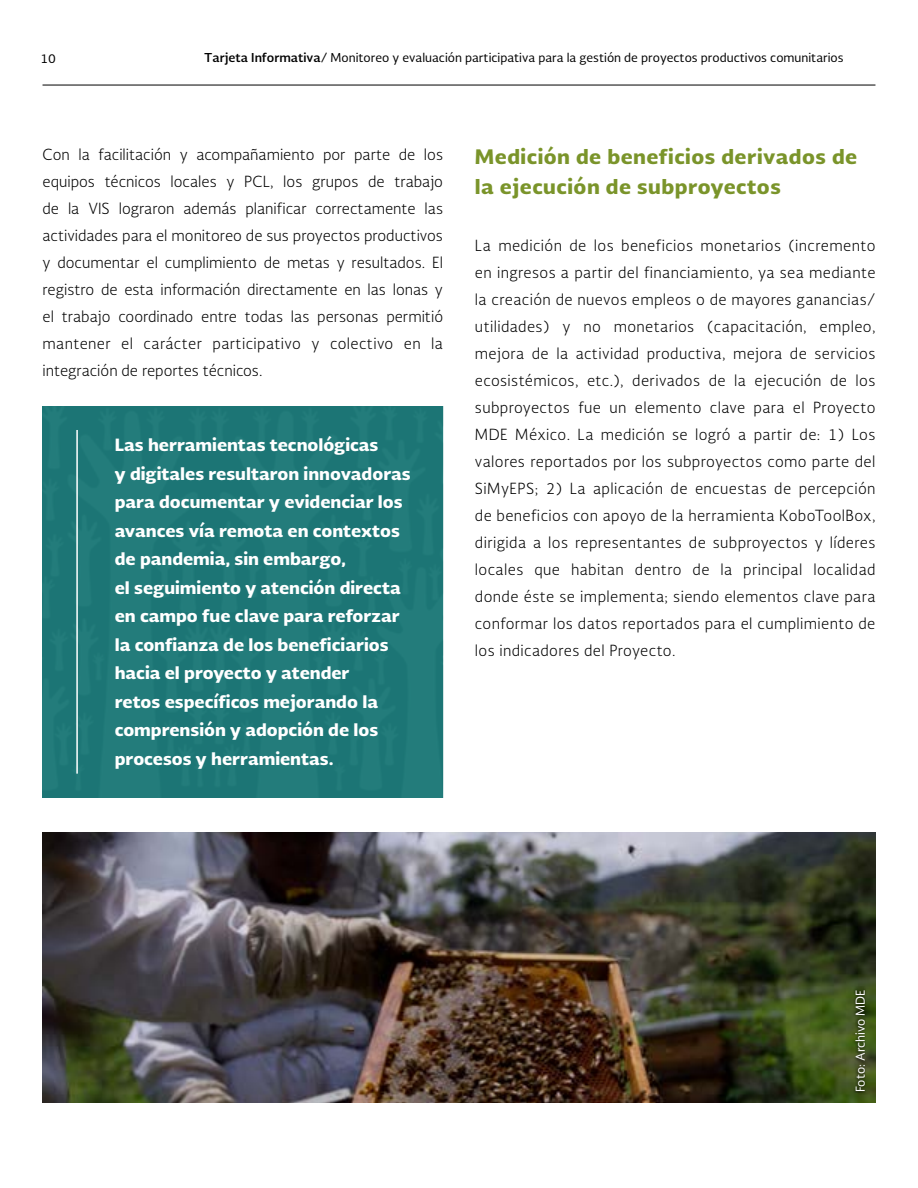
<style>
.page{position:relative;width:918px;height:1188px;background:#fff}
.page>*{position:absolute;margin:0;border:0;box-sizing:border-box;transform-origin:0 0}
.t1{font:900 19.5px/30px "Soberana Sans";letter-spacing:.025em;color:#7a942a}
.t2{font:900 16.5px/28.5px "Soberana Sans";color:#fff}
.t3{font:300 15px/27px "Soberana Sans";letter-spacing:.025em;color:#000;text-align:justify}
.t4{font:12px "Soberana Sans";color:#000}
.t5{font:12px "Soberana Sans";color:#fff}
.s1{font-weight:700}
</style>
<div class="page">
<hr style="left:43px;top:85px;width:832px;height:1px;background:#000">
<img style="left:43px;top:832px;width:832px;height:271px">
<div style="left:42px;top:406px;width:401px;height:392px;background:#1f7877"></div>
<hr style="left:76px;top:430px;width:2px;height:344px;background:#fff">
<div style="left:853px;top:987px;width:13px;height:106px;background:#000;opacity:.75"></div>
<p class="t4" style="left:40px;top:50px;width:17px">10</p>
<p class="t4" style="left:204px;top:50px;width:641px"><span class="s1">Tarjeta Informativa</span>/ Monitoreo y evaluación participativa para la gestión de proyectos productivos comunitarios</p>
<p class="t3" style="left:43px;top:141px;width:402px">Con la facilitación y acompañamiento por parte de los equipos técnicos locales y PCL, los grupos de trabajo de la VIS lograron además planificar correctamente las actividades para el monitoreo de sus proyectos productivos y documentar el cumplimiento de metas y resultados. El registro de esta información directamente en las lonas y el trabajo coordinado entre todas las personas permitió mantener el carácter participativo y colectivo en la integración de reportes técnicos.</p>
<h1 class="t1" style="left:475px;top:140px;width:384px">Medición de beneficios derivados de la ejecución de subproyectos</h1>
<p class="t3" style="left:475px;top:231px;width:402px">La medición de los beneficios monetarios (incremento en ingresos a partir del financiamiento, ya sea mediante la creación de nuevos empleos o de mayores ganancias/ utilidades) y no monetarios (capacitación, empleo, mejora de la actividad productiva, mejora de servicios ecosistémicos, etc.), derivados de la ejecución de los subproyectos fue un elemento clave para el Proyecto MDE México. La medición se logró a partir de: 1) Los valores reportados por los subproyectos como parte del SiMyEPS; 2) La aplicación de encuestas de percepción de beneficios con apoyo de la herramienta KoboToolBox, dirigida a los representantes de subproyectos y líderes locales que habitan dentro de la principal localidad donde éste se implementa; siendo elementos clave para conformar los datos reportados para el cumplimiento de los indicadores del Proyecto.</p>
<p class="t2" style="left:115px;top:430px;width:298px">Las herramientas tecnológicas<br>y digitales resultaron innovadoras para documentar y evidenciar los avances vía remota en contextos de pandemia, sin embargo,<br>el seguimiento y atención directa en campo fue clave para reforzar la confianza de los beneficiarios hacia el proyecto y atender<br>retos específicos mejorando la comprensión y adopción de los procesos y herramientas.</p>
<p class="t5" style="left:852px;top:1092px;width:104px;rotate:-90deg">Foto: Archivo MDE</p>
</div>
